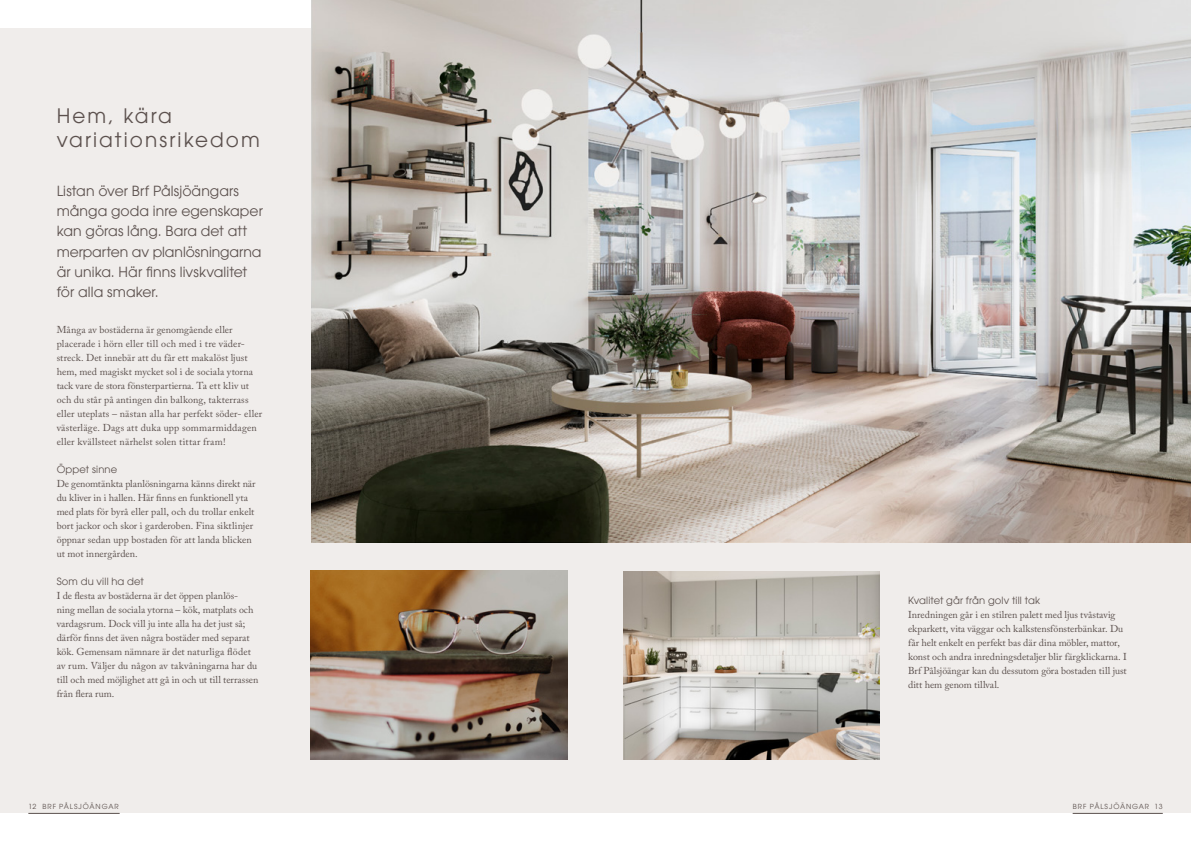
<style>
.page{position:relative;width:1191px;height:842px;background:#fff}
.page>*{position:absolute;margin:0;border:0;box-sizing:border-box;transform-origin:0 0}
.t1{font:20px/24px "ITC Avant Garde Pro";letter-spacing:.1em;color:#5c514e}
.t2{font:14px/20px "ITC Avant Garde Pro";letter-spacing:.005em;color:#5c514e}
.t3{font:10px/14px "Adobe Caslon Pro";letter-spacing:.005em;color:#5c514e}
.t4{font:10px "ITC Avant Garde Pro";letter-spacing:.015em;color:#5c514e}
.t5{font:7px "ITC Avant Garde Pro";letter-spacing:.125em;color:#5c514e}
</style>
<div class="page">
<div style="left:0;top:28px;width:595px;height:785px;background:#f0edeb"></div>
<div style="left:595px;top:28px;width:596px;height:785px;background:#f0edeb"></div>
<img style="left:310px;top:571px;width:257px;height:188px">
<img style="left:624px;top:571px;width:255px;height:188px">
<img style="left:312px;top:0;width:879px;height:542px">
<hr style="left:28px;top:813px;width:92px;height:1px;background:#5c514e">
<hr style="left:1072px;top:813px;width:90px;height:1px;background:#5c514e">
<h1 class="t1" style="left:57px;top:104px;width:205px">Hem, kära variationsrikedom</h1>
<h2 class="t2" style="left:57px;top:181px;width:208px">Listan över Brf Pålsjöängars många goda inre egenskaper kan göras lång. Bara det att merparten av planlösningarna är unika. Här finns livskvalitet för alla smaker.</h2>
<p class="t3" style="left:57px;top:322px;width:207px">Många av bostäderna är genomgående eller placerade i hörn eller till och med i tre väder&shy;streck. Det innebär att du får ett makalöst ljust hem, med magiskt mycket sol i de sociala ytorna tack vare de stora fönsterpartierna. Ta ett kliv ut och du står på antingen din balkong, takterrass eller uteplats – nästan alla har perfekt söder- eller västerläge. Dags att duka upp sommarmiddagen eller kvällsteet närhelst solen tittar fram!</p>
<p class="t4" style="left:57px;top:463px;width:62px">Öppet sinne</p>
<p class="t3" style="left:57px;top:476px;width:200px">De genomtänkta planlösningarna känns direkt när du kliver in i hallen. Här finns en funktionell yta med plats för byrå eller pall, och du trollar enkelt bort jackor och skor i garderoben. Fina siktlinjer öppnar sedan upp bostaden för att landa blicken ut mot innergården.</p>
<p class="t4" style="left:57px;top:575px;width:89px">Som du vill ha det</p>
<p class="t3" style="left:57px;top:588px;width:203px">I de flesta av bostäderna är det öppen planlös&shy;ning mellan de sociala ytorna – kök, matplats och vardagsrum. Dock vill ju inte alla ha det just så; därför finns det även några bostäder med separat kök. Gemensam nämnare är det naturliga flödet av rum. Väljer du någon av takvåningarna har du till och med möjlighet att gå in och ut till terrassen från flera rum.</p>
<p class="t4" style="left:908px;top:594px;width:133px">Kvalitet går från golv till tak</p>
<p class="t3" style="left:908px;top:608px;width:220px">Inredningen går i en stilren palett med ljus tvåstavig ekparkett, vita väggar och kalkstensfönsterbänkar. Du får helt enkelt en perfekt bas där dina möbler, mattor, konst och andra inredningsdetaljer blir färgklickarna. I Brf Pålsjöängar kan du dessutom göra bostaden till just ditt hem genom tillval.</p>
<p class="t5" style="left:28px;top:802px;width:92px">12 BRF PÅLSJÖÄNGAR</p>
<p class="t5" style="left:1072px;top:802px;width:91px">BRF PÅLSJÖÄNGAR 13</p>
</div>
